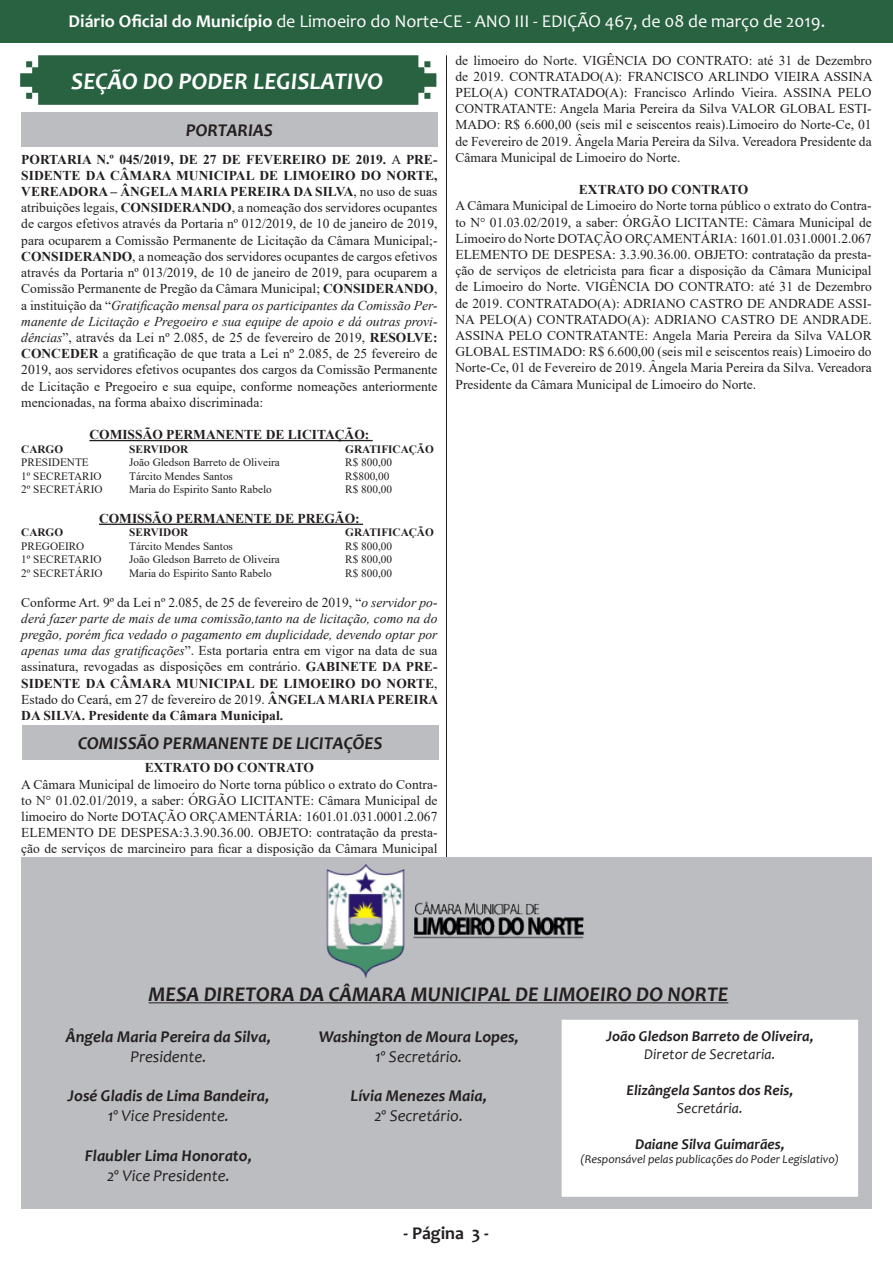
<style>
.page{position:relative;width:893px;height:1263px;background:#fff}
.page>*{position:absolute;margin:0;border:0;box-sizing:border-box;transform-origin:0 0}
.t1{font:italic 700 24px "Candara";color:#fff}
.t2{font:italic 700 21px "Candara";color:#231f20}
.t3{font:18px "Candara";color:#fff}
.t4{font:italic 700 18px "Candara";color:#231f20}
.t5{font:700 18px "Candara";color:#231f20}
.t6{font:italic 700 16.5px "Candara";color:#231f20}
.t7{font:italic 16.5px "Candara";color:#231f20}
.t8{font:italic 700 15px "Candara";color:#231f20}
.t9{font:italic 15px "Candara";color:#231f20}
.t10{font:13.5px/16.2px "Times New Roman";color:#231f20;text-align:justify}
.t11{font:700 13.5px "Times New Roman";color:#231f20}
.t12{font:italic 12px "Candara";color:#231f20}
.t13{font:11.25px "Times New Roman";color:#231f20}
.t14{font:700 11.25px "Times New Roman";color:#231f20}
.s1{font-weight:700}
.s2{font-style:italic}
</style>
<div class="page">
<div style="left:0;top:0;width:892px;height:42px;background:#286240"></div>
<hr style="left:446px;top:55px;width:1px;height:1153px;background:#231f20">
<hr style="left:21px;top:1208px;width:851px;height:1px;background:#231f20">
<svg style="left:20px;top:55px;width:416px;height:50px;background:#346a4a"></svg>
<div style="left:21px;top:856px;width:851px;height:352px;background:#bcbdc0"></div>
<hr style="left:149px;top:1002px;width:579px;height:1px;background:#231f20">
<div style="left:562px;top:1020px;width:296px;height:177px;background:#fff;border:2px solid #fff"></div>
<img style="left:326px;top:864px;width:258px;height:115px">
<div style="left:21px;top:112px;width:416px;height:35px;background:#bcbdc0"></div>
<div style="left:22px;top:725px;width:416px;height:35px;background:#bcbdc0"></div>
<hr style="left:89px;top:440px;width:284px;height:1px;background:#231f20">
<hr style="left:99px;top:524px;width:264px;height:1px;background:#231f20">
<h3 class="t3" style="left:69px;top:10px;width:758px"><span class="s1">Diário Oficial do Município</span> de Limoeiro do Norte-CE - ANO III - EDIÇÃO 467, de 08 de março de 2019.</h3>
<p class="t1" style="left:71px;top:66px;width:313px">SEÇÃO DO PODER LEGISLATIVO</p>
<p class="t4" style="left:186px;top:119px;width:89px">PORTARIAS</p>
<p class="t10" style="left:21px;top:151px;width:418px"><span class="s1">PORTARIA N.º 045/2019, DE 27 DE FEVEREIRO DE 2019.</span> A <span class="s1">PRE-SIDENTE DA CÂMARA MUNICIPAL DE LIMOEIRO DO NORTE, VEREADORA – ÂNGELA MARIA PEREIRA DA SILVA</span>, no uso de suas atribuições legais, <span class="s1">CONSIDERANDO</span>, a nomeação dos servidores ocupantes de cargos efetivos através da Portaria nº 012/2019, de 10 de janeiro de 2019, para ocuparem a Comissão Permanente de Licitação da Câmara Municipal;- <span class="s1">CONSIDERANDO</span>, a nomeação dos servidores ocupantes de cargos efetivos através da Portaria nº 013/2019, de 10 de janeiro de 2019, para ocuparem a Comissão Permanente de Pregão da Câmara Municipal; <span class="s1">CONSIDERANDO</span>, a instituição da “<span class="s2">Gratificação mensal para os participantes da Comissão Per&shy;manente de Licitação e Pregoeiro e sua equipe de apoio e dá outras provi&shy;dências</span>”, através da Lei nº 2.085, de 25 de fevereiro de 2019, <span class="s1">RESOLVE:<br>CONCEDER</span> a gratificação de que trata a Lei nº 2.085, de 25 fevereiro de 2019, aos servidores efetivos ocupantes dos cargos da Comissão Permanente de Licitação e Pregoeiro e sua equipe, conforme nomeações anteriormente mencionadas, na forma abaixo discriminada:</p>
<p class="t11" style="left:89px;top:425px;width:281px">COMISSÃO PERMANENTE DE LICITAÇÃO:</p>
<p class="t14" style="left:21px;top:441px;width:43px">CARGO</p>
<p class="t14" style="left:129px;top:441px;width:60px">SERVIDOR</p>
<p class="t14" style="left:345px;top:441px;width:90px">GRATIFICAÇÃO</p>
<p class="t13" style="left:21px;top:454px;width:69px">PRESIDENTE</p>
<p class="t13" style="left:129px;top:454px;width:152px">João Gledson Barreto de Oliveira</p>
<p class="t13" style="left:345px;top:454px;width:48px">R$ 800,00</p>
<p class="t13" style="left:21px;top:468px;width:82px">1º SECRETARIO</p>
<p class="t13" style="left:129px;top:468px;width:105px">Tárcito Mendes Santos</p>
<p class="t13" style="left:345px;top:468px;width:46px">R$800,00</p>
<p class="t13" style="left:21px;top:481px;width:83px">2º SECRETÁRIO</p>
<p class="t13" style="left:129px;top:481px;width:144px">Maria do Espirito Santo Rabelo</p>
<p class="t13" style="left:345px;top:481px;width:48px">R$ 800,00</p>
<p class="t11" style="left:99px;top:509px;width:262px">COMISSÃO PERMANENTE DE PREGÃO:</p>
<p class="t14" style="left:21px;top:524px;width:43px">CARGO</p>
<p class="t14" style="left:129px;top:524px;width:60px">SERVIDOR</p>
<p class="t14" style="left:345px;top:524px;width:90px">GRATIFICAÇÃO</p>
<p class="t13" style="left:21px;top:538px;width:65px">PREGOEIRO</p>
<p class="t13" style="left:129px;top:538px;width:105px">Tárcito Mendes Santos</p>
<p class="t13" style="left:345px;top:538px;width:48px">R$ 800,00</p>
<p class="t13" style="left:21px;top:552px;width:82px">1º SECRETARIO</p>
<p class="t13" style="left:129px;top:552px;width:152px">João Gledson Barreto de Oliveira</p>
<p class="t13" style="left:345px;top:552px;width:48px">R$ 800,00</p>
<p class="t13" style="left:21px;top:565px;width:83px">2º SECRETÁRIO</p>
<p class="t13" style="left:129px;top:565px;width:144px">Maria do Espirito Santo Rabelo</p>
<p class="t13" style="left:345px;top:565px;width:48px">R$ 800,00</p>
<p class="t10" style="left:21px;top:593px;width:418px">Conforme Art. 9º da Lei nº 2.085, de 25 de fevereiro de 2019, “<span class="s2">o servidor po&shy;derá fazer parte de mais de uma comissão,tanto na de licitação, como na do pregão, porém fica vedado o pagamento em duplicidade, devendo optar por apenas uma das gratificações</span>”. Esta portaria entra em vigor na data de sua assinatura, revogadas as disposições em contrário. <span class="s1">GABINETE DA PRE-SIDENTE DA CÂMARA MUNICIPAL DE LIMOEIRO DO NORTE</span>, Estado do Ceará, em 27 de fevereiro de 2019. <span class="s1">ÂNGELA MARIA PEREIRA DA SILVA. Presidente da Câmara Municipal.</span></p>
<p class="t4" style="left:78px;top:732px;width:306px">COMISSÃO PERMANENTE DE LICITAÇÕES</p>
<p class="t11" style="left:145px;top:758px;width:171px">EXTRATO DO CONTRATO</p>
<p class="t10" style="left:21px;top:776px;width:418px">A Câmara Municipal de limoeiro do Norte torna público o extrato do Contra&shy;to N° 01.02.01/2019, a saber: ÓRGÃO LICITANTE: Câmara Municipal de limoeiro do Norte DOTAÇÃO ORÇAMENTÁRIA: 1601.01.031.0001.2.067<br>ELEMENTO DE DESPESA:3.3.90.36.00. OBJETO: contratação da presta&shy;ção de serviços de marcineiro para ficar a disposição da Câmara Municipal</p>
<p class="t10" style="left:455px;top:52px;width:418px">de limoeiro do Norte. VIGÊNCIA DO CONTRATO: até 31 de Dezembro de 2019. CONTRATADO(A): FRANCISCO ARLINDO VIEIRA ASSINA PELO(A) CONTRATADO(A): Francisco Arlindo Vieira. ASSINA PELO CONTRATANTE: Angela Maria Pereira da Silva VALOR GLOBAL ESTI-MADO: R$ 6.600,00 (seis mil e seiscentos reais).Limoeiro do Norte-Ce, 01 de Fevereiro de 2019. Ângela Maria Pereira da Silva. Vereadora Presidente da Câmara Municipal de Limoeiro do Norte.</p>
<p class="t11" style="left:579px;top:180px;width:171px">EXTRATO DO CONTRATO</p>
<p class="t10" style="left:455px;top:197px;width:418px">A Câmara Municipal de Limoeiro do Norte torna público o extrato do Contra&shy;to N° 01.03.02/2019, a saber: ÓRGÃO LICITANTE: Câmara Municipal de Limoeiro do Norte DOTAÇÃO ORÇAMENTÁRIA: 1601.01.031.0001.2.067<br>ELEMENTO DE DESPESA: 3.3.90.36.00. OBJETO: contratação da presta&shy;ção de serviços de eletricista para ficar a disposição da Câmara Municipal de Limoeiro do Norte. VIGÊNCIA DO CONTRATO: até 31 de Dezembro de 2019. CONTRATADO(A): ADRIANO CASTRO DE ANDRADE ASSI-NA PELO(A) CONTRATADO(A): ADRIANO CASTRO DE ANDRADE.<br>ASSINA PELO CONTRATANTE: Angela Maria Pereira da Silva VALOR GLOBAL ESTIMADO: R$ 6.600,00 (seis mil e seiscentos reais) Limoeiro do Norte-Ce, 01 de Fevereiro de 2019. Ângela Maria Pereira da Silva. Vereadora Presidente da Câmara Municipal de Limoeiro do Norte.</p>
<p class="t2" style="left:149px;top:981px;width:581px">MESA DIRETORA DA CÂMARA MUNICIPAL DE LIMOEIRO DO NORTE</p>
<p class="t8" style="left:606px;top:1026px;width:209px">João Gledson Barreto de Oliveira,</p>
<p class="t9" style="left:644px;top:1044px;width:133px">Diretor de Secretaria.</p>
<p class="t8" style="left:626px;top:1080px;width:168px">Elizângela Santos dos Reis,</p>
<p class="t9" style="left:677px;top:1098px;width:67px">Secretária.</p>
<p class="t8" style="left:635px;top:1134px;width:151px">Daiane Silva Guimarães,</p>
<p class="t12" style="left:581px;top:1152px;width:260px">(Responsável pelas publicações do Poder Legislativo)</p>
<p class="t6" style="left:66px;top:1026px;width:207px">Ângela Maria Pereira da Silva,</p>
<p class="t7" style="left:130px;top:1046px;width:78px">Presidente.</p>
<p class="t6" style="left:68px;top:1086px;width:203px">José Gladis de Lima Bandeira,</p>
<p class="t7" style="left:108px;top:1105px;width:123px">1º Vice Presidente.</p>
<p class="t6" style="left:85px;top:1145px;width:169px">Flaubler Lima Honorato,</p>
<p class="t7" style="left:107px;top:1165px;width:124px">2º Vice Presidente.</p>
<p class="t6" style="left:319px;top:1026px;width:202px">Washington de Moura Lopes,</p>
<p class="t7" style="left:375px;top:1046px;width:89px">1º Secretário.</p>
<p class="t6" style="left:351px;top:1086px;width:138px">Lívia Menezes Maia,</p>
<p class="t7" style="left:374px;top:1105px;width:90px">2º Secretário.</p>
<p class="t5" style="left:404px;top:1222px;width:87px">- Página 3 -</p>
</div>
